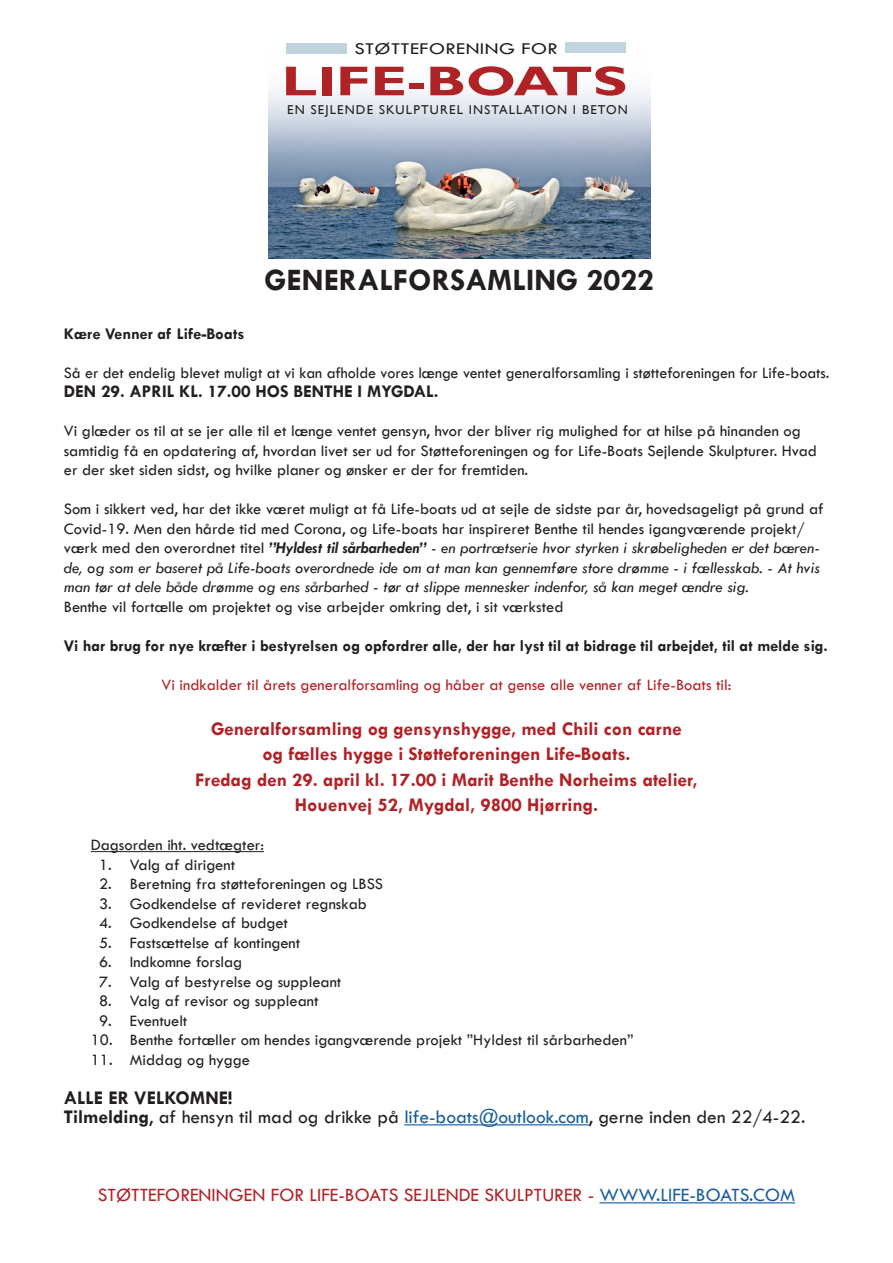
<style>
.page{position:relative;width:893px;height:1263px;background:#fff}
.page>*{position:absolute;margin:0;border:0;box-sizing:border-box;transform-origin:0 0}
.t1{font:700 42px "Gill Sans";color:#af2327;scale:1.37 1}
.t2{font:700 31.5px "Tw Cen";color:#231f20}
.t3{font:700 19.5px "Tw Cen";color:#af2327}
.t4{font:19.5px "Tw Cen";color:#231f20}
.t5{font:19.5px "Tw Cen";color:#af2327}
.t6{font:700 19.5px "Tw Cen";color:#231f20}
.t7{font:700 18px "Tw Cen";color:#231f20}
.t8{font:17.1px "Tw Cen";letter-spacing:.02em;color:#231f20;scale:1.21 1}
.t9{font:16.5px/19.5px "Tw Cen";color:#231f20}
.t10{font:italic 16.5px/19.5px "Tw Cen";color:#231f20}
.t11{font:700 16.5px "Tw Cen";color:#231f20}
.t12{font:16.5px "Tw Cen";color:#af2327}
.t13{font:12.9px "Gill Sans";letter-spacing:.09em;color:#231f20}
.s1{font-style:normal}
.s2{font-weight:700}
.s3{color:#175d9e}
</style>
<div class="page">
<img style="left:268px;top:42px;width:383px;height:216px">
<div style="left:287px;top:43px;width:60px;height:11px;background:#c0d4dd"></div>
<div style="left:565px;top:43px;width:61px;height:10px;background:#c0d4dd"></div>
<hr style="left:91px;top:851px;width:173px;height:1px;background:#231f20">
<hr style="left:404px;top:1124px;width:185px;height:1px;background:#175d9e">
<hr style="left:600px;top:1202px;width:195px;height:1px;background:#175d9e">
<p class="t8" style="left:354px;top:39px;width:170px">STØTTEFORENING FOR</p>
<p class="t1" style="left:282px;top:56px;width:254px">LIFE-BOATS</p>
<p class="t13" style="left:287px;top:102px;width:342px">EN SEJLENDE SKULPTUREL INSTALLATION I BETON</p>
<p class="t2" style="left:265px;top:261px;width:391px">GENERALFORSAMLING 2022</p>
<p class="t11" style="left:64px;top:324px;width:182px">Kære Venner af Life-Boats</p>
<p class="t9" style="left:64px;top:363px;width:767px">Så er det endelig blevet muligt at vi kan afholde vores længe ventet generalforsamling i støtteforeningen for Life-boats.</p>
<p class="t7" style="left:64px;top:381px;width:376px">DEN 29. APRIL KL. 17.00 HOS BENTHE I MYGDAL.</p>
<p class="t9" style="left:64px;top:421px;width:755px">Vi glæder os til at se jer alle til et længe ventet gensyn, hvor der bliver rig mulighed for at hilse på hinanden og samtidig få en opdatering af, hvordan livet ser ud for Støtteforeningen og for Life-Boats Sejlende Skulpturer. Hvad er der sket siden sidst, og hvilke planer og ønsker er der for fremtiden.</p>
<p class="t10" style="left:64px;top:499px;width:761px"><span class="s1">Som i sikkert ved, har det ikke været muligt at få Life-boats ud at sejle de sidste par år, hovedsageligt på grund af Covid-19. Men den hårde tid med Corona, og Life-boats har inspireret Benthe til hendes igangværende projekt/ værk med den overordnet titel</span> <span class="s2">”Hyldest til sårbarheden”</span> - en portrætserie hvor styrken i skrøbeligheden er det bæren&shy;de, og som er baseret på Life-boats overordnede ide om at man kan gennemføre store drømme - i fællesskab. - At hvis man tør at dele både drømme og ens sårbarhed - tør at slippe mennesker indenfor, så kan meget ændre sig.</p>
<p class="t9" style="left:64px;top:597px;width:501px">Benthe vil fortælle om projektet og vise arbejder omkring det, i sit værksted</p>
<p class="t11" style="left:64px;top:636px;width:765px">Vi har brug for nye kræfter i bestyrelsen og opfordrer alle, der har lyst til at bidrage til arbejdet, til at melde sig.</p>
<p class="t12" style="left:162px;top:675px;width:571px">Vi indkalder til årets generalforsamling og håber at gense alle venner af Life-Boats til:</p>
<p class="t3" style="left:211px;top:717px;width:472px">Generalforsamling og gensynshygge, med Chili con carne</p>
<p class="t3" style="left:263px;top:742px;width:369px">og fælles hygge i Støtteforeningen Life-Boats.</p>
<p class="t3" style="left:195px;top:768px;width:504px">Fredag den 29. april kl. 17.00 i Marit Benthe Norheims atelier,</p>
<p class="t3" style="left:295px;top:793px;width:305px">Houenvej 52, Mygdal, 9800 Hjørring.</p>
<p class="t9" style="left:91px;top:835px;width:175px">Dagsorden iht. vedtægter:</p>
<p class="t9" style="left:99px;top:855px;width:138px">1. Valg af dirigent</p>
<p class="t9" style="left:99px;top:874px;width:286px">2. Beretning fra støtteforeningen og LBSS</p>
<p class="t9" style="left:99px;top:894px;width:269px">3. Godkendelse af revideret regnskab</p>
<p class="t9" style="left:99px;top:913px;width:191px">4. Godkendelse af budget</p>
<p class="t9" style="left:99px;top:933px;width:203px">5. Fastsættelse af kontingent</p>
<p class="t9" style="left:99px;top:952px;width:145px">6. Indkomne forslag</p>
<p class="t9" style="left:99px;top:972px;width:244px">7. Valg af bestyrelse og suppleant</p>
<p class="t9" style="left:99px;top:991px;width:221px">8. Valg af revisor og suppleant</p>
<p class="t9" style="left:99px;top:1011px;width:90px">9. Eventuelt</p>
<p class="t9" style="left:91px;top:1030px;width:544px">10. Benthe fortæller om hendes igangværende projekt ”Hyldest til sårbarheden”</p>
<p class="t9" style="left:91px;top:1050px;width:161px">11. Middag og hygge</p>
<p class="t6" style="left:64px;top:1086px;width:170px">ALLE ER VELKOMNE!</p>
<p class="t4" style="left:64px;top:1105px;width:743px"><span class="s2">Tilmelding</span>, af hensyn til mad og drikke på <span class="s3">life-boats@outlook.com</span>, gerne inden den 22/4-22.</p>
<p class="t5" style="left:98px;top:1183px;width:699px">STØTTEFORENINGEN FOR LIFE-BOATS SEJLENDE SKULPTURER - <span class="s3">WWW.LIFE-BOATS.COM</span></p>
</div>
